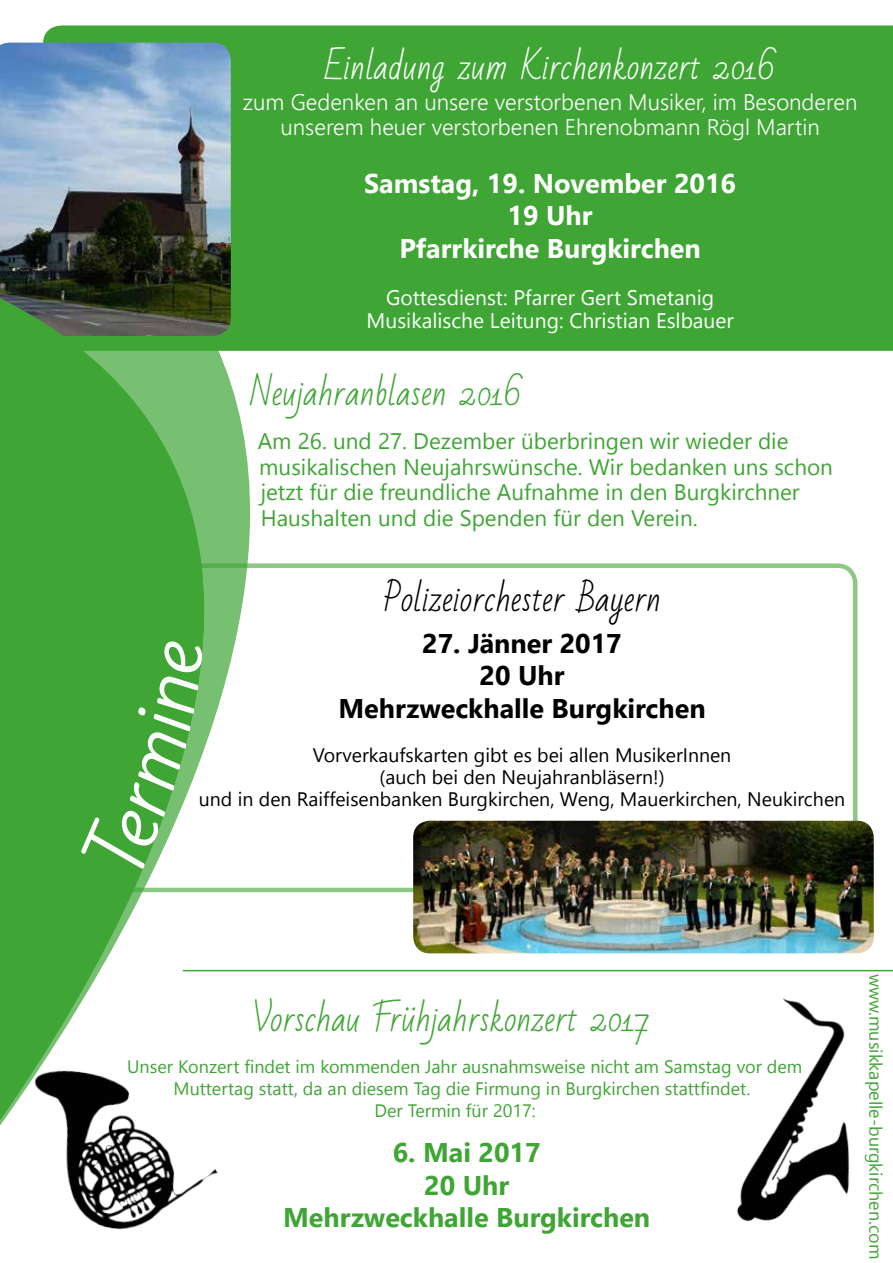
<style>
.page{position:relative;width:893px;height:1263px;background:#fff}
.page>*{position:absolute;margin:0;border:0;box-sizing:border-box;transform-origin:0 0}
.t1{font:33px "Bad Script";color:#3fa535}
.t2{font:33px "Bad Script";color:#fff}
.t3{font:33px "Bad Script";color:#000}
.t4{font:700 27px/32.4px "Nirmala UI";color:#fff;text-align:center}
.t5{font:700 27px/32.4px "Nirmala UI";color:#000;text-align:center}
.t6{font:700 27px/32.4px "Nirmala UI";color:#3fa535;text-align:center}
.t7{font:22.5px/25.5px "Nirmala UI";color:#3fa535}
.t8{font:300 22.5px/25.5px "Nirmala UI";color:#fff;text-align:center}
.t9{font:21px/22.5px "Nirmala UI";color:#fff;text-align:center}
.t10{font:19.5px/22.2px "Nirmala UI";color:#000;text-align:center}
.t11{font:18px "Nirmala UI";color:#3fa535}
</style>
<div class="page">
<div style="left:43px;top:26px;width:850px;height:325px;background:#3fa535"></div>
<img style="left:0;top:43px;width:231px;height:236px">
<svg style="left:311px;top:563px;width:546px;height:329px"></svg>
<img style="left:413px;top:821px;width:461px;height:132px">
<svg style="left:166px;top:279px;width:145px;height:693px"></svg>
<div style="left:0;top:268px;width:166px;height:949px;background:#fff;opacity:.75"></div>
<div style="left:0;top:384px;width:217px;height:838px;background:#b3afa8;opacity:.75"></div>
<hr style="left:183px;top:970px;width:710px;height:1px;background:#3fa535">
<img style="left:13px;top:1053px;width:205px;height:177px">
<img style="left:640px;top:969px;width:253px;height:253px">
<svg style="left:81px;top:641px;width:122px;height:237px;background:#59b150"></svg>
<h1 class="t2" style="left:325px;top:48px;width:452px">Einladung zum Kirchenkonzert 2016</h1>
<p class="t8" style="left:243px;top:88px;width:616px">zum Gedenken an unsere verstorbenen Musiker, im Besonderen unserem heuer verstorbenen Ehrenobmann Rögl Martin</p>
<h2 class="t4" style="left:364px;top:165px;width:373px">Samstag, 19. November 2016<br>19 Uhr<br>Pfarrkirche Burgkirchen</h2>
<p class="t9" style="left:367px;top:285px;width:369px">Gottesdienst: Pfarrer Gert Smetanig<br>Musikalische Leitung: Christian Eslbauer</p>
<h1 class="t1" style="left:250px;top:374px;width:273px">Neujahranblasen 2016</h1>
<p class="t7" style="left:258px;top:427px;width:577px">Am 26. und 27. Dezember überbringen wir wieder die musikalischen Neujahrswünsche. Wir bedanken uns schon jetzt für die freundliche Aufnahme in den Burgkirchner Haushalten und die Spenden für den Verein.</p>
<h1 class="t3" style="left:383px;top:581px;width:279px">Polizeiorchester Bayern</h1>
<h2 class="t5" style="left:338px;top:625px;width:369px">27. Jänner 2017<br>20 Uhr<br>Mehrzweckhalle Burgkirchen</h2>
<p class="t10" style="left:199px;top:743px;width:648px">Vorverkaufskarten gibt es bei allen MusikerInnen<br>(auch bei den Neujahranbläsern!)<br>und in den Raiffeisenbanken Burgkirchen, Weng, Mauerkirchen, Neukirchen</p>
<h1 class="t1" style="left:253px;top:1000px;width:399px">Vorschau Frühjahrskonzert 2017</h1>
<p class="t11" style="left:127px;top:1052px;width:677px">Unser Konzert findet im kommenden Jahr ausnahmsweise nicht am Samstag vor dem</p>
<p class="t11" style="left:174px;top:1074px;width:578px">Muttertag statt, da an diesem Tag die Firmung in Burgkirchen stattfindet.</p>
<p class="t11" style="left:375px;top:1095px;width:163px">Der Termin für 2017:</p>
<h2 class="t6" style="left:283px;top:1134px;width:369px">6. Mai 2017<br>20 Uhr<br>Mehrzweckhalle Burgkirchen</h2>
<p class="t11" style="left:891px;top:974px;width:287px;rotate:90deg">www.musikkapelle-burgkirchen.com</p>
</div>
